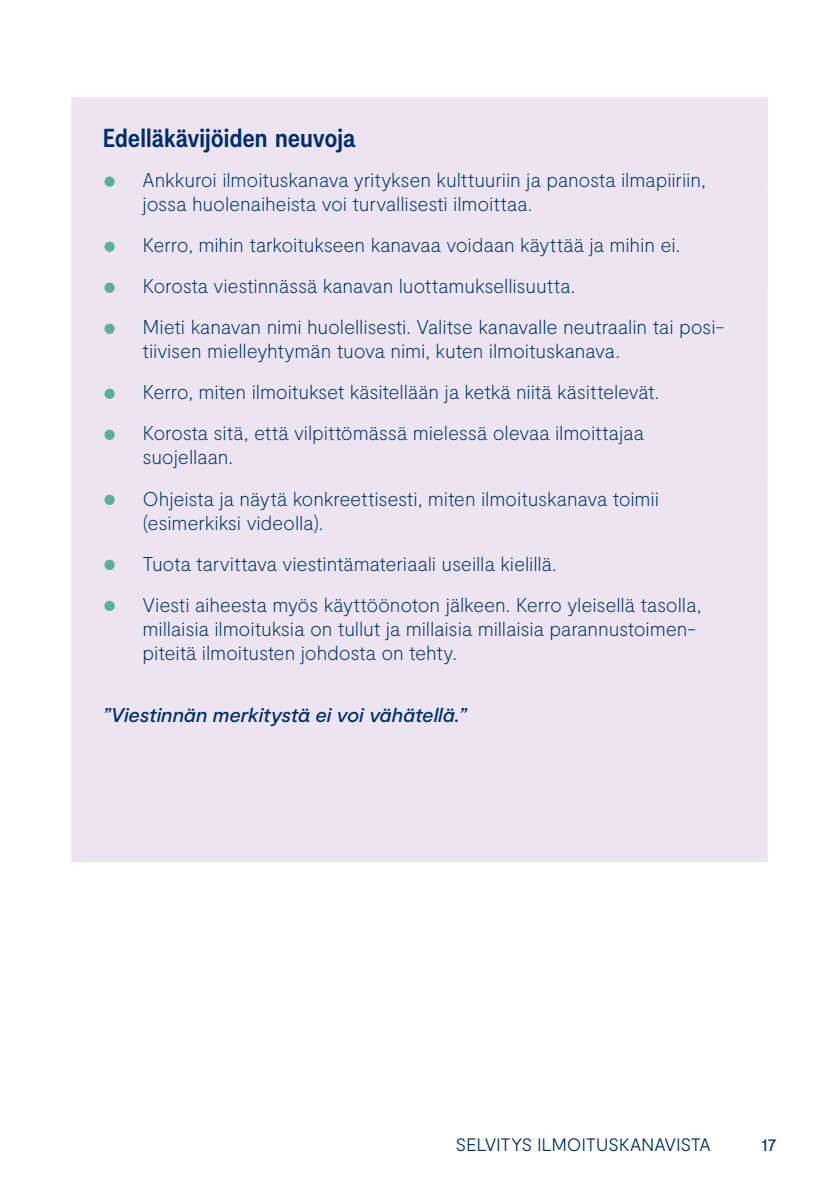
<style>
.page{position:relative;width:840px;height:1191px;background:#fff}
.page>*{position:absolute;margin:0;border:0;box-sizing:border-box;transform-origin:0 0}
.Kaavio___Luettelo_Ot{font:700 condensed 26px "Moderat";letter-spacing:-.005em;color:#002e6b}
.t1{font:100 20px/24px "Moderat";letter-spacing:-.01em;color:#002e6b}
.Leipis{font:italic 500 20px "Moderat";letter-spacing:-.005em;color:#002e6b}
.t2{font:300 18px "Moderat";letter-spacing:-.015em;color:#002e6b}
.t3{font:18px "Moderat";color:#002e6b}
.s1{font-weight:900;font-size:60px;color:#5dae9d}
</style>
<div class="page">
<div style="left:71px;top:97px;width:696px;height:765px;background:#ece5f1"></div>
<p class="Kaavio___Luettelo_Ot" style="left:103px;top:123px;width:254px">Edelläkävijöiden neuvoja</p>
<p class="t1" style="left:142px;top:169px;width:564px;text-indent:-40px"><span class="s1">•</span> Ankkuroi ilmoituskanava yrityksen kulttuuriin ja panosta ilmapiiriin, jossa huolenaiheista voi turvallisesti ilmoittaa.</p>
<p class="t1" style="left:103px;top:234px;width:578px"><span class="s1">•</span> Kerro, mihin tarkoitukseen kanavaa voidaan käyttää ja mihin ei.</p>
<p class="t1" style="left:103px;top:275px;width:473px"><span class="s1">•</span> Korosta viestinnässä kanavan luottamuksellisuutta.</p>
<p class="t1" style="left:142px;top:316px;width:583px;text-indent:-40px"><span class="s1">•</span> Mieti kanavan nimi huolellisesti. Valitse kanavalle neutraalin tai posi&shy;tiivisen mielleyhtymän tuova nimi, kuten ilmoituskanava.</p>
<p class="t1" style="left:103px;top:381px;width:558px"><span class="s1">•</span> Kerro, miten ilmoitukset käsitellään ja ketkä niitä käsittelevät.</p>
<p class="t1" style="left:142px;top:422px;width:502px;text-indent:-40px"><span class="s1">•</span> Korosta sitä, että vilpittömässä mielessä olevaa ilmoittajaa suojellaan.</p>
<p class="t1" style="left:142px;top:487px;width:517px;text-indent:-40px"><span class="s1">•</span> Ohjeista ja näytä konkreettisesti, miten ilmoituskanava toimii (esimerkiksi videolla).</p>
<p class="t1" style="left:103px;top:552px;width:455px"><span class="s1">•</span> Tuota tarvittava viestintämateriaali useilla kielillä.</p>
<p class="t1" style="left:142px;top:593px;width:560px;text-indent:-40px"><span class="s1">•</span> Viesti aiheesta myös käyttöönoton jälkeen. Kerro yleisellä tasolla, millaisia ilmoituksia on tullut ja millaisia millaisia parannustoimen&shy;piteitä ilmoitusten johdosta on tehty.</p>
<p class="Leipis" style="left:103px;top:703px;width:365px">”Viestinnän merkitystä ei voi vähätellä.”</p>
<p class="t2" style="left:455px;top:1134px;width:256px">SELVITYS ILMOITUSKANAVISTA</p>
<p class="t3" style="left:760px;top:1134px;width:17px">17</p>
</div>
